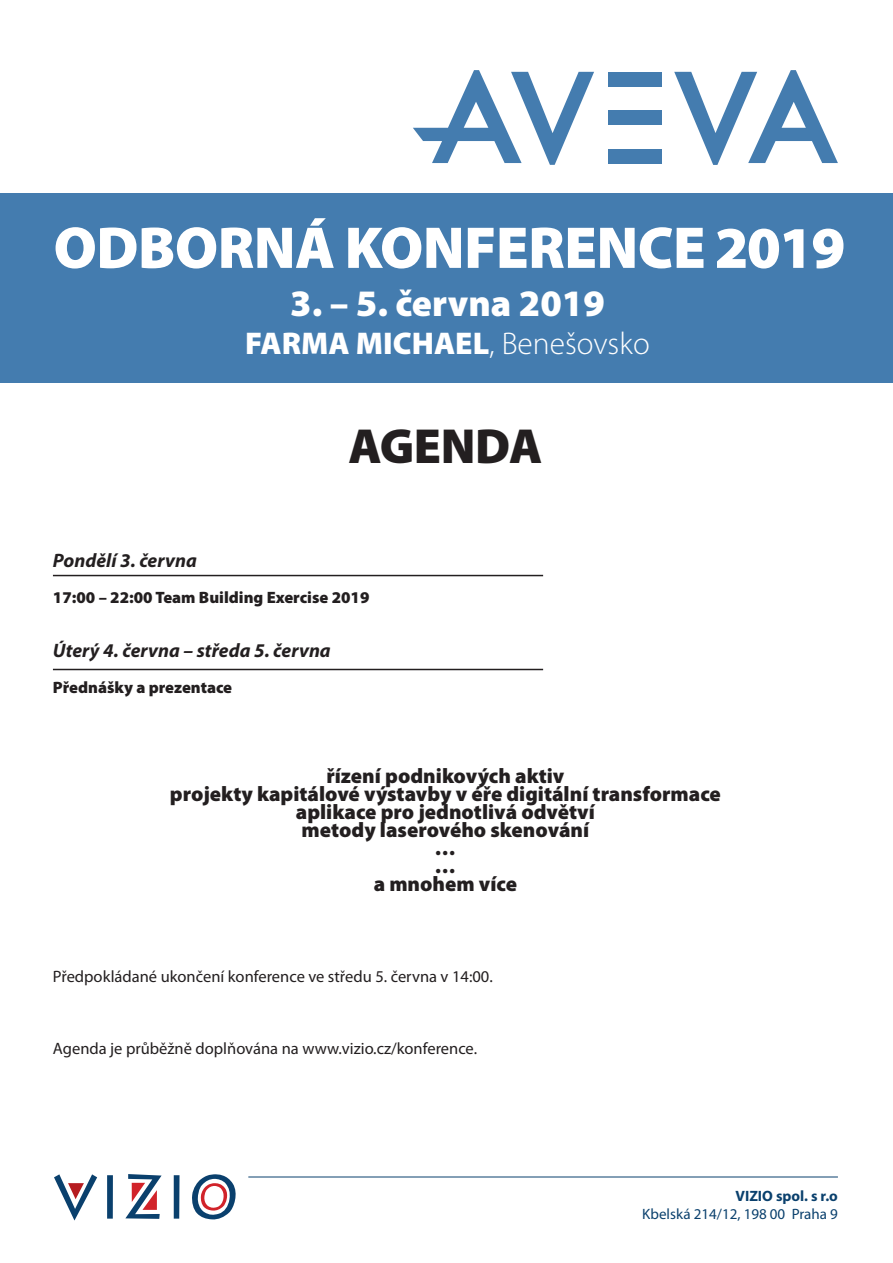
<style>
.page{position:relative;width:893px;height:1263px;background:#fff}
.page>*{position:absolute;margin:0;border:0;box-sizing:border-box;transform-origin:0 0}
.t1{font:900 59.4px "Myriad Pro";letter-spacing:-.01em;color:#fff}
.t2{font:900 49.5px "Myriad Pro";letter-spacing:-.01em;color:#231f20}
.t3{font:900 37.5px "Myriad Pro";color:#fff}
.t4{font:900 31.5px "Myriad Pro";color:#fff}
.t5{font:900 21px "Myriad Pro";color:#231f20}
.t6{font:italic 700 19.5px "Myriad Pro";color:#231f20}
.t7{font:16.5px "Myriad Pro";color:#231f20}
.t8{font:900 16.5px "Myriad Pro";color:#231f20}
.t9{font:15px "Myriad Pro";color:#0a406d}
.t10{font:700 15px "Myriad Pro";color:#0a406d}
.s1{font-weight:300}
</style>
<div class="page">
<div style="left:0;top:193px;width:893px;height:190px;background:#447caf"></div>
<svg style="left:54px;top:1174px;width:43px;height:46px"></svg>
<div style="left:107px;top:1175px;width:6px;height:43px;background:#0a406d"></div>
<svg style="left:125px;top:1174px;width:37px;height:45px"></svg>
<div style="left:174px;top:1175px;width:6px;height:43px;background:#0a406d"></div>
<svg style="left:192px;top:1174px;width:44px;height:46px"></svg>
<svg style="left:413px;top:70px;width:181px;height:95px"></svg>
<div style="left:608px;top:72px;width:53px;height:14px;background:#447caf"></div>
<div style="left:608px;top:110px;width:53px;height:15px;background:#447caf"></div>
<div style="left:608px;top:149px;width:53px;height:14px;background:#447caf"></div>
<svg style="left:674px;top:70px;width:164px;height:95px"></svg>
<hr style="left:248px;top:1177px;width:590px;height:1px;background:#0a406d">
<hr style="left:53px;top:575px;width:490px;height:1px;background:#231f20">
<hr style="left:53px;top:669px;width:490px;height:1px;background:#231f20">
<p class="t1" style="left:54px;top:214px;width:793px">ODBORNÁ KONFERENCE 2019</p>
<p class="t3" style="left:290px;top:282px;width:316px">3. – 5. června 2019</p>
<p class="t4" style="left:245px;top:325px;width:406px">FARMA MICHAEL<span class="s1">, Benešovsko</span></p>
<p class="t2" style="left:348px;top:418px;width:195px">AGENDA</p>
<p class="t6" style="left:53px;top:550px;width:145px">Pondělí 3. června</p>
<p class="t8" style="left:53px;top:588px;width:318px">17:00 – 22:00 Team Building Exercise 2019</p>
<p class="t6" style="left:53px;top:640px;width:279px">Úterý 4. června – středa 5. června</p>
<p class="t8" style="left:53px;top:678px;width:181px">Přednášky a prezentace</p>
<p class="t5" style="left:326px;top:764px;width:240px">řízení podnikových aktiv</p>
<p class="t5" style="left:170px;top:782px;width:552px">projekty kapitálové výstavby v éře digitální transformace</p>
<p class="t5" style="left:296px;top:800px;width:301px">aplikace pro jednotlivá odvětví</p>
<p class="t5" style="left:302px;top:818px;width:289px">metody laserového skenování</p>
<p class="t5" style="left:435px;top:836px;width:22px">…</p>
<p class="t5" style="left:435px;top:854px;width:22px">…</p>
<p class="t5" style="left:374px;top:872px;width:145px">a mnohem více</p>
<p class="t7" style="left:53px;top:967px;width:441px">Předpokládané ukončení konference ve středu 5. června v 14:00.</p>
<p class="t7" style="left:53px;top:1039px;width:426px">Agenda je průběžně doplňována na www.vizio.cz/konference.</p>
<p class="t10" style="left:735px;top:1187px;width:104px">VIZIO spol. s r.o</p>
<p class="t9" style="left:642px;top:1206px;width:197px">Kbelská 214/12, 198 00 Praha 9</p>
</div>
